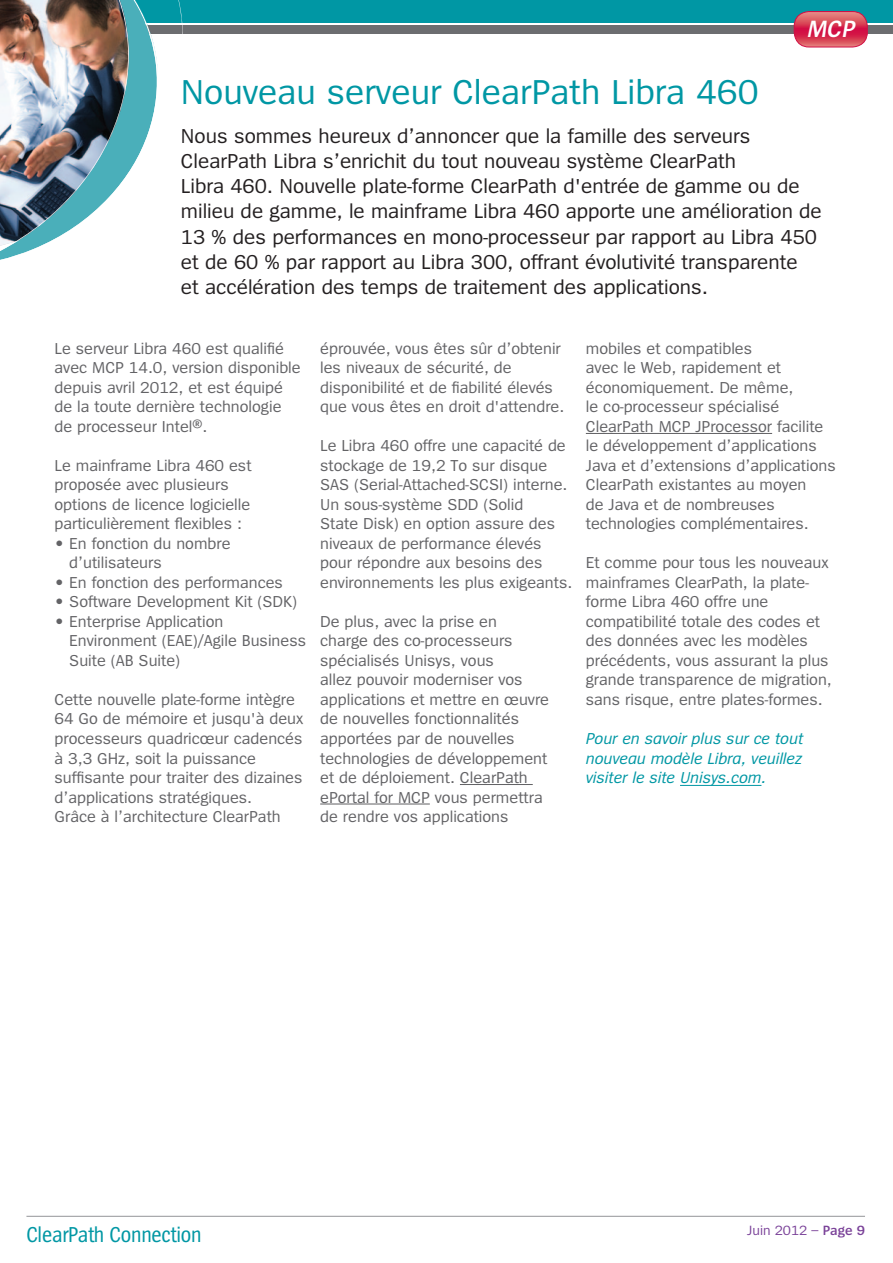
<style>
.page{position:relative;width:893px;height:1263px;background:#fff}
.page>*{position:absolute;margin:0;border:0;box-sizing:border-box;transform-origin:0 0}
.t1{font:36px "Spiegel";color:#0097a4}
.t2{font:italic 600 24.6px "Spiegel";color:#fff}
.t3{font:22.5px "Spiegel Cd";letter-spacing:-.01em;color:#0097a4}
.t4{font:21px/25.2px "Spiegel";color:#231f20}
.t5{font:16.5px/19.5px "Spiegel";color:#636366}
.t6{font:italic 16.5px/19.5px "Spiegel";color:#0097a4;text-align:justify}
.t7{font:13.95px "Spiegel";color:#7b4399}
.s1{font-weight:600}
</style>
<div class="page">
<div style="left:0;top:0;width:893px;height:22px;background:#0097a4"></div>
<div style="left:0;top:25px;width:893px;height:9px;background:#6c6d70"></div>
<img style="left:0;top:0;width:158px;height:260px">
<hr style="left:26px;top:1216px;width:839px;height:1px;background:#939598">
<hr style="left:460px;top:784px;width:73px;height:1px;background:#636366">
<hr style="left:320px;top:803px;width:110px;height:1px;background:#636366">
<hr style="left:586px;top:433px;width:186px;height:1px;background:#636366">
<hr style="left:680px;top:785px;width:81px;height:1px;background:#0097a4">
<svg style="left:794px;top:13px;width:73px;height:34px;background:#d5455e"></svg>
<div style="left:794px;top:11px;width:74px;height:36px;border:1px solid #d20d44;border-radius:15px"></div>
<h2 class="t2" style="left:806px;top:17px;width:54px">MCP</h2>
<h1 class="t1" style="left:181px;top:74px;width:579px">Nouveau serveur ClearPath Libra 460</h1>
<p class="t4" style="left:181px;top:124px;width:642px">Nous sommes heureux d’annoncer que la famille des serveurs ClearPath Libra s’enrichit du tout nouveau système ClearPath<br>Libra 460. Nouvelle plate-forme ClearPath d'entrée de gamme ou de milieu de gamme, le mainframe Libra 460 apporte une amélioration de 13 % des performances en mono-processeur par rapport au Libra 450 et de 60 % par rapport au Libra 300, offrant évolutivité transparente<br>et accélération des temps de traitement des applications.</p>
<p class="t5" style="left:55px;top:339px;width:248px">Le serveur Libra 460 est qualifié avec MCP 14.0, version disponible depuis avril 2012, et est équipé de la toute dernière technologie de processeur Intel®.</p>
<p class="t5" style="left:55px;top:456px;width:199px">Le mainframe Libra 460 est proposée avec plusieurs options de licence logicielle particulièrement flexibles :</p>
<p class="t5" style="left:69px;top:534px;width:163px;text-indent:-15px">• En fonction du nombre d’utilisateurs</p>
<p class="t5" style="left:55px;top:573px;width:230px">• En fonction des performances</p>
<p class="t5" style="left:55px;top:593px;width:244px">• Software Development Kit (SDK)</p>
<p class="t5" style="left:69px;top:612px;width:238px;text-indent:-15px">• Enterprise Application<br>Environment (EAE)/Agile Business<br>Suite (AB Suite)</p>
<p class="t5" style="left:55px;top:690px;width:250px">Cette nouvelle plate-forme intègre 64 Go de mémoire et jusqu'à deux processeurs quadricœur cadencés à 3,3 GHz, soit la puissance suffisante pour traiter des dizaines d’applications stratégiques.<br>Grâce à l’architecture ClearPath</p>
<p class="t5" style="left:320px;top:339px;width:246px">éprouvée, vous êtes sûr d’obtenir les niveaux de sécurité, de disponibilité et de fiabilité élevés que vous êtes en droit d'attendre.</p>
<p class="t5" style="left:320px;top:437px;width:254px">Le Libra 460 offre une capacité de stockage de 19,2 To sur disque<br>SAS (Serial-Attached-SCSI) interne.<br>Un sous-système SDD (Solid<br>State Disk) en option assure des niveaux de performance élevés pour répondre aux besoins des environnements les plus exigeants.</p>
<p class="t5" style="left:320px;top:612px;width:230px">De plus, avec la prise en<br>charge des co-processeurs spécialisés Unisys, vous<br>allez pouvoir moderniser vos applications et mettre en œuvre de nouvelles fonctionnalités apportées par de nouvelles technologies de développement et de déploiement. ClearPath ePortal for MCP vous permettra de rendre vos applications</p>
<p class="t5" style="left:586px;top:339px;width:251px">mobiles et compatibles<br>avec le Web, rapidement et économiquement. De même,<br>le co-processeur spécialisé<br>ClearPath MCP JProcessor facilite le développement d’applications<br>Java et d’extensions d’applications<br>ClearPath existantes au moyen<br>de Java et de nombreuses technologies complémentaires.</p>
<p class="t5" style="left:586px;top:554px;width:247px">Et comme pour tous les nouveaux mainframes ClearPath, la plate&shy;forme Libra 460 offre une compatibilité totale des codes et des données avec les modèles précédents, vous assurant la plus grande transparence de migration, sans risque, entre plates-formes.</p>
<p class="t6" style="left:586px;top:729px;width:219px">Pour en savoir plus sur ce tout nouveau modèle Libra, veuillez visiter le site Unisys.com.</p>
<h3 class="t3" style="left:26px;top:1223px;width:177px">ClearPath Connection</h3>
<p class="t7" style="left:747px;top:1223px;width:119px">Juin 2012 – <span class="s1">Page 9</span></p>
</div>
